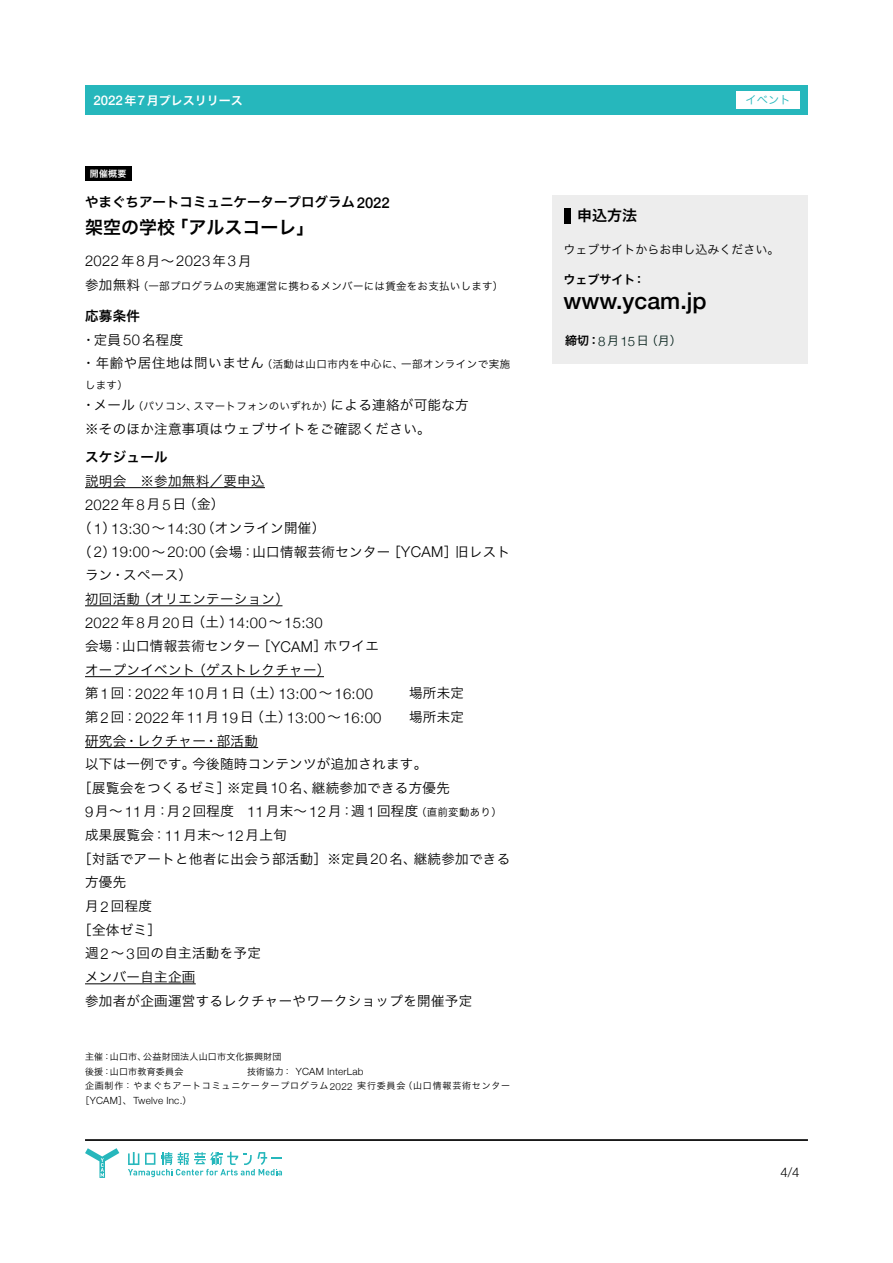
<style>
.page{position:relative;width:893px;height:1263px;background:#fff}
.page>*{position:absolute;margin:0;border:0;box-sizing:border-box;transform-origin:0 0}
.t1{font:500 23.1px "Helvetica Neue";color:#000}
.t2{font:18px "Hira Kaku Pro W6";color:#000}
.t3{font:15px "Hira Kaku Pro W6";color:#000}
.t4{font:300 14.85px "Helvetica Neue";letter-spacing:.025em;color:#000}
.t5{font:13.5px/23.7px "Hira Kaku Pro W3";letter-spacing:.025em;color:#000}
.t6{font:13.5px "Hira Kaku Pro W6";color:#000}
.t7{font:300 13.2px "Helvetica Neue";color:#000}
.t8{font:12px "Hira Kaku Pro W3";color:#000}
.t9{font:12px "Hira Kaku Pro W6";color:#fff}
.t10{font:12px "Hira Kaku Pro W3";color:#021e18}
.t11{font:12px "Hira Kaku Pro W6";color:#000}
.t12{font:11.25px "Hira Kaku Pro W3";color:#26b7bc}
.t13{font:10.5px "Hira Kaku Pro W3";letter-spacing:.025em;color:#000}
.t14{font:300 9.9px "Helvetica Neue";letter-spacing:.025em;color:#000}
.t15{font:9px "Hira Kaku Pro W3";letter-spacing:.09em;color:#000}
.t16{font:9px/14.4px "Hira Kaku Pro W3";letter-spacing:.025em;color:#000}
.t17{font:9px "Hira Kaku Pro W6";color:#fff}
.s1{font-family:"Helvetica Neue";font-weight:500;font-size:13.2px}
.s2{font-family:"Helvetica Neue";font-weight:500;font-size:14.85px}
.s3{font-family:"Hira Kaku Pro W3";font-weight:400;font-size:13.5px}
.s4{font-size:13.5px}
.s5{font-family:"Helvetica Neue";font-weight:300;font-size:14.85px}
.s6{font-size:10.5px}
.s7{font-family:"Hira Kaku Pro W3";font-weight:400;font-size:9px}
.s8{font-family:"Helvetica Neue";font-weight:300;font-size:9.9px}
.s9{font-family:"Hira Kaku Pro W6";color:#000}
.s10{font-family:"Helvetica Neue";font-weight:300;font-size:13.2px}
</style>
<div class="page">
<svg style="left:85px;top:1148px;width:34px;height:30px"></svg>
<svg style="left:128px;top:1152px;width:154px;height:25px"></svg>
<div style="left:85px;top:85px;width:723px;height:30px;background:#26b7bc"></div>
<hr style="left:85px;top:1139px;width:723px;height:1px;background:#000">
<hr style="left:85px;top:1140px;width:723px;height:1px;background:#000">
<div style="left:85px;top:166px;width:46px;height:15px;background:#000"></div>
<hr style="left:85px;top:487px;width:180px;height:1px;background:#000">
<hr style="left:85px;top:605px;width:197px;height:1px;background:#000">
<hr style="left:85px;top:676px;width:239px;height:1px;background:#000">
<hr style="left:85px;top:747px;width:173px;height:1px;background:#000">
<hr style="left:85px;top:983px;width:111px;height:1px;background:#000">
<div style="left:736px;top:91px;width:64px;height:17px;background:#fff"></div>
<div style="left:553px;top:196px;width:255px;height:168px;background:#ededed"></div>
<div style="left:564px;top:208px;width:7px;height:15px;background:#000"></div>
<p class="t9" style="left:94px;top:89px;width:151px"><span class="s1">2022</span>年<span class="s1">7</span>月プレスリリース</p>
<p class="t17" style="left:90px;top:165px;width:38px">開催概要</p>
<p class="t6" style="left:85px;top:190px;width:306px">やまぐちアートコミュニケータープログラム<span class="s2">2022</span></p>
<h2 class="t2" style="left:85px;top:211px;width:231px">架空の学校「アルスコーレ」</h2>
<p class="t4" style="left:85px;top:249px;width:168px">2022<span class="s3">年</span>8<span class="s3">月～</span>2023<span class="s3">年</span>3<span class="s3">月</span></p>
<p class="t13" style="left:85px;top:276px;width:420px"><span class="s4">参加無料</span>（一部プログラムの実施運営に携わるメンバーには賃金をお支払いします）</p>
<p class="t6" style="left:85px;top:304px;width:57px">応募条件</p>
<p class="t5" style="left:82px;top:327px;width:103px">・定員<span class="s5">50</span>名程度</p>
<p class="t13" style="left:82px;top:355px;width:430px"><span class="s4">・年齢や居住地は問いません</span>（活動は山口市内を中心に、一部オンラインで実施</p>
<p class="t13" style="left:85px;top:376px;width:44px">します）</p>
<p class="t13" style="left:82px;top:397px;width:388px"><span class="s4">・メール</span>（パソコン、スマートフォンのいずれか）<span class="s4">による連絡が可能な方</span></p>
<p class="t5" style="left:85px;top:416px;width:347px">※そのほか注意事項はウェブサイトをご確認ください。</p>
<p class="t6" style="left:85px;top:445px;width:84px">スケジュール</p>
<p class="t5" style="left:85px;top:468px;width:181px">説明会　※参加無料／要申込</p>
<p class="t4" style="left:85px;top:493px;width:141px">2022<span class="s3">年</span>8<span class="s3">月</span>5<span class="s3">日（金）</span></p>
<p class="t5" style="left:78px;top:515px;width:248px">（<span class="s5">1</span>）<span class="s5">13:30</span>～<span class="s5">14:30</span>（オンライン開催）</p>
<p class="t5" style="left:78px;top:539px;width:433px">（<span class="s5">2</span>）<span class="s5">19:00</span>～<span class="s5">20:00</span>（会場：山口情報芸術センター［<span class="s5">YCAM</span>］旧レスト</p>
<p class="t5" style="left:85px;top:562px;width:108px">ラン・スペース）</p>
<p class="t5" style="left:85px;top:586px;width:205px">初回活動（オリエンテーション）</p>
<p class="t4" style="left:85px;top:611px;width:239px">2022<span class="s3">年</span>8<span class="s3">月</span>20<span class="s3">日（土）</span>14:00<span class="s3">～</span>15:30</p>
<p class="t5" style="left:85px;top:633px;width:295px">会場：山口情報芸術センター［<span class="s5">YCAM</span>］ホワイエオープンイベント（ゲストレクチャー）</p>
<p class="t4" style="left:85px;top:682px;width:289px"><span class="s3">第</span>1<span class="s3">回：</span>2022<span class="s3">年</span>10<span class="s3">月</span>1<span class="s3">日（土）</span>13:00<span class="s3">～</span>16:00</p>
<p class="t5" style="left:409px;top:680px;width:57px">場所未定</p>
<p class="t4" style="left:85px;top:705px;width:298px"><span class="s3">第</span>2<span class="s3">回：</span>2022<span class="s3">年</span>11<span class="s3">月</span>19<span class="s3">日（土）</span>13:00<span class="s3">～</span>16:00</p>
<p class="t5" style="left:409px;top:704px;width:57px">場所未定</p>
<p class="t5" style="left:85px;top:728px;width:174px">研究会・レクチャー・部活動</p>
<p class="t5" style="left:85px;top:751px;width:344px">以下は一例です。今後随時コンテンツが追加されます。</p>
<p class="t5" style="left:78px;top:775px;width:373px">［展覧会をつくるゼミ］※定員<span class="s5">10</span>名、継続参加できる方優先</p>
<p class="t5" style="left:85px;top:799px;width:418px"><span class="s5">9</span>月～<span class="s5">11</span>月：月<span class="s5">2</span>回程度 <span class="s5">11</span>月末～<span class="s5">12</span>月：週<span class="s5">1</span>回程度<span class="s6">（直前変動あり）</span></p>
<p class="t5" style="left:85px;top:822px;width:203px">成果展覧会：<span class="s5">11</span>月末～<span class="s5">12</span>月上旬</p>
<p class="t5" style="left:78px;top:846px;width:433px">［対話でアートと他者に出会う部活動］※定員<span class="s5">20</span>名、継続参加できる</p>
<p class="t5" style="left:85px;top:869px;width:43px">方優先</p>
<p class="t5" style="left:85px;top:893px;width:68px">月<span class="s5">2</span>回程度</p>
<p class="t5" style="left:78px;top:917px;width:84px">［全体ゼミ］</p>
<p class="t5" style="left:85px;top:940px;width:177px">週<span class="s5">2</span>～<span class="s5">3</span>回の自主活動を予定</p>
<p class="t5" style="left:85px;top:964px;width:112px">メンバー自主企画</p>
<p class="t5" style="left:85px;top:988px;width:389px">参加者が企画運営するレクチャーやワークショップを開催予定</p>
<p class="t16" style="left:85px;top:1049px;width:198px">主催：山口市、公益財団法人山口市文化振興財団後援：山口市教育委員会</p>
<p class="t14" style="left:247px;top:1064px;width:118px"><span class="s7">技術協力：</span> YCAM InterLab</p>
<p class="t15" style="left:85px;top:1078px;width:427px">企画制作：やまぐちアートコミュニケータープログラム<span class="s8">2022</span> 実行委員会（山口情報芸術センター</p>
<p class="t14" style="left:81px;top:1092px;width:113px"><span class="s7">［</span>YCAM<span class="s7">］、</span> Twelve Inc.<span class="s7">）</span></p>
<p class="t12" style="left:746px;top:90px;width:47px">イベント</p>
<p class="t3" style="left:577px;top:202px;width:61px">申込方法</p>
<p class="t8" style="left:563px;top:239px;width:217px">ウェブサイトからお申し込みください。</p>
<p class="t11" style="left:563px;top:268px;width:83px">ウェブサイト：</p>
<h1 class="t1" style="left:563px;top:282px;width:145px">www.ycam.jp</h1>
<p class="t10" style="left:565px;top:330px;width:118px"><span class="s9">締切：</span><span class="s10">8</span>月<span class="s10">15</span>日（月）</p>
<p class="t7" style="left:780px;top:1161px;width:21px">4/4</p>
</div>
